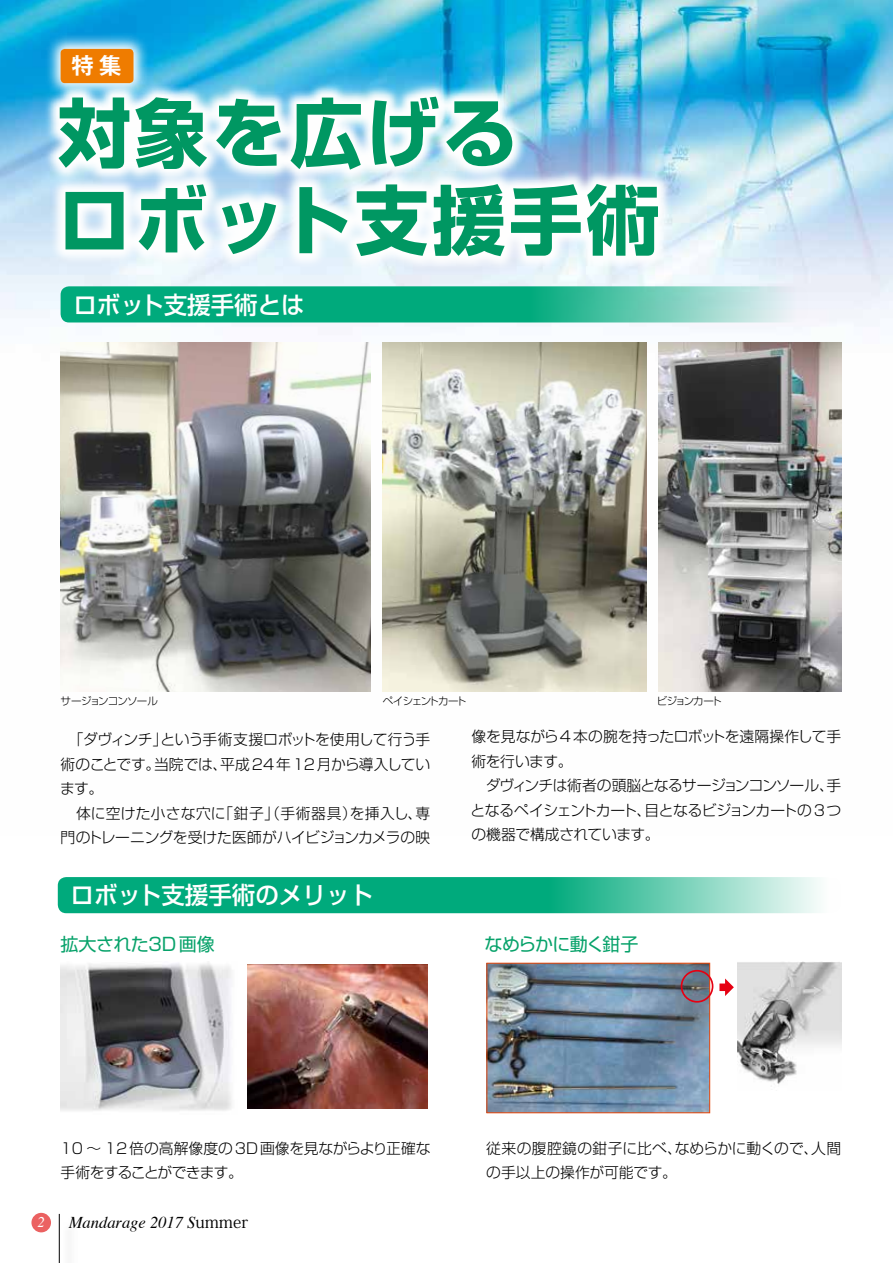
<style>
.page{position:relative;width:893px;height:1263px;background:#fff}
.page>*{position:absolute;margin:0;border:0;box-sizing:border-box;transform-origin:0 0}
.t1{font:700 75px/87px "Shin Go Pr 5";letter-spacing:.05em;color:#009762}
.t2{font:500 24px "Shin Go Pro";color:#fff}
.t3{font:700 22.5px "Gothic MB101 Pr 6 N De";color:#fff}
.t4{font:18px "Shin Go Pr 5";letter-spacing:-.04em;color:#07a26a}
.t5{font:italic 16.5px "Times";color:#000}
.t6{font:300 14.85px/24.5px "Shin Go Pr 5";letter-spacing:-.02em;color:#000}
.t7{font:300 14.85px/24.5px "Shin Go Pr 5";color:#000}
.t8{font:italic 14.7px "Times";color:#fff}
.t9{font:300 10.5px "Shin Go Pr 5";letter-spacing:-.065em;color:#000}
.t10{font:300 10.5px "Shin Go Pr 5";letter-spacing:-.12em;color:#000}
.t11{font:300 10.5px "Shin Go Pr 5";letter-spacing:-.14em;color:#000}
.s1{font-family:"Koz Min Pr 6 N";font-style:normal}
</style>
<div class="page">
<img style="left:0;top:0;width:893px;height:692px">
<svg style="left:43px;top:81px;width:631px;height:191px"></svg>
<svg style="left:44px;top:33px;width:106px;height:66px;background:#6bc3e8"></svg>
<div style="left:61px;top:49px;width:73px;height:34px;background:#ef7c00;border-radius:4px"></div>
<img style="left:489px;top:965px;width:219px;height:146px">
<div style="left:487px;top:963px;width:223px;height:150px;border:1px solid #e94709"></div>
<img style="left:658px;top:342px;width:183px;height:350px">
<img style="left:61px;top:342px;width:309px;height:350px">
<img style="left:383px;top:342px;width:264px;height:350px">
<img style="left:61px;top:963px;width:171px;height:148px">
<img style="left:248px;top:964px;width:180px;height:145px">
<img style="left:738px;top:962px;width:103px;height:125px">
<svg style="left:61px;top:286px;width:747px;height:36px;background:#30b895"></svg>
<svg style="left:58px;top:877px;width:783px;height:36px;background:#31ba95"></svg>
<div style="left:681px;top:970px;width:32px;height:33px;border:2px solid #e60012;border-radius:50%"></div>
<svg style="left:719px;top:978px;width:15px;height:18px"></svg>
<div style="left:31px;top:1213px;width:20px;height:19px;background:#eb6161;border-radius:50%"></div>
<hr style="left:59px;top:1214px;width:1px;height:49px;background:#000">
<h3 class="t3" style="left:72px;top:47px;width:52px">特集</h3>
<h1 class="t1" style="left:58px;top:85px;width:603px">対象を広げる<br>ロボット支援手術</h1>
<h2 class="t2" style="left:73px;top:285px;width:233px">ロボット支援手術とは</h2>
<p class="t9" style="left:61px;top:693px;width:99px">サージョンコンソール</p>
<p class="t10" style="left:383px;top:693px;width:85px">ペイシェントカート</p>
<p class="t11" style="left:657px;top:693px;width:67px">ビジョンカート</p>
<p class="t6" style="left:60px;top:726px;width:372px">　「ダヴィンチ」という手術支援ロボットを使用して行う手術のことです。当院では、平成24年12月から導入しています。<br>　体に空けた小さな穴に「鉗子」（手術器具）を挿入し、専門のトレーニングを受けた医師がハイビジョンカメラの映</p>
<p class="t6" style="left:471px;top:723px;width:372px">像を見ながら4本の腕を持ったロボットを遠隔操作して手術を行います。<br>　ダヴィンチは術者の頭脳となるサージョンコンソール、手となるペイシェントカート、目となるビジョンカートの 3つの機器で構成されています。</p>
<h2 class="t2" style="left:71px;top:875px;width:304px">ロボット支援手術のメリット</h2>
<p class="t4" style="left:61px;top:930px;width:156px">拡大された３D画像</p>
<p class="t4" style="left:485px;top:930px;width:155px">なめらかに動く鉗子</p>
<p class="t6" style="left:61px;top:1134px;width:371px">10 ～ 12倍の高解像度の3D画像を見ながらより正確な手術をすることができます。</p>
<p class="t7" style="left:486px;top:1134px;width:356px">従来の腹腔鏡の鉗子に比べ、なめらかに動くので、人間の手以上の操作が可能です。</p>
<p class="t8" style="left:38px;top:1209px;width:9px">2</p>
<p class="t5" style="left:69px;top:1208px;width:181px">Mandarage 2017 S<span class="s1">ummer</span></p>
</div>
